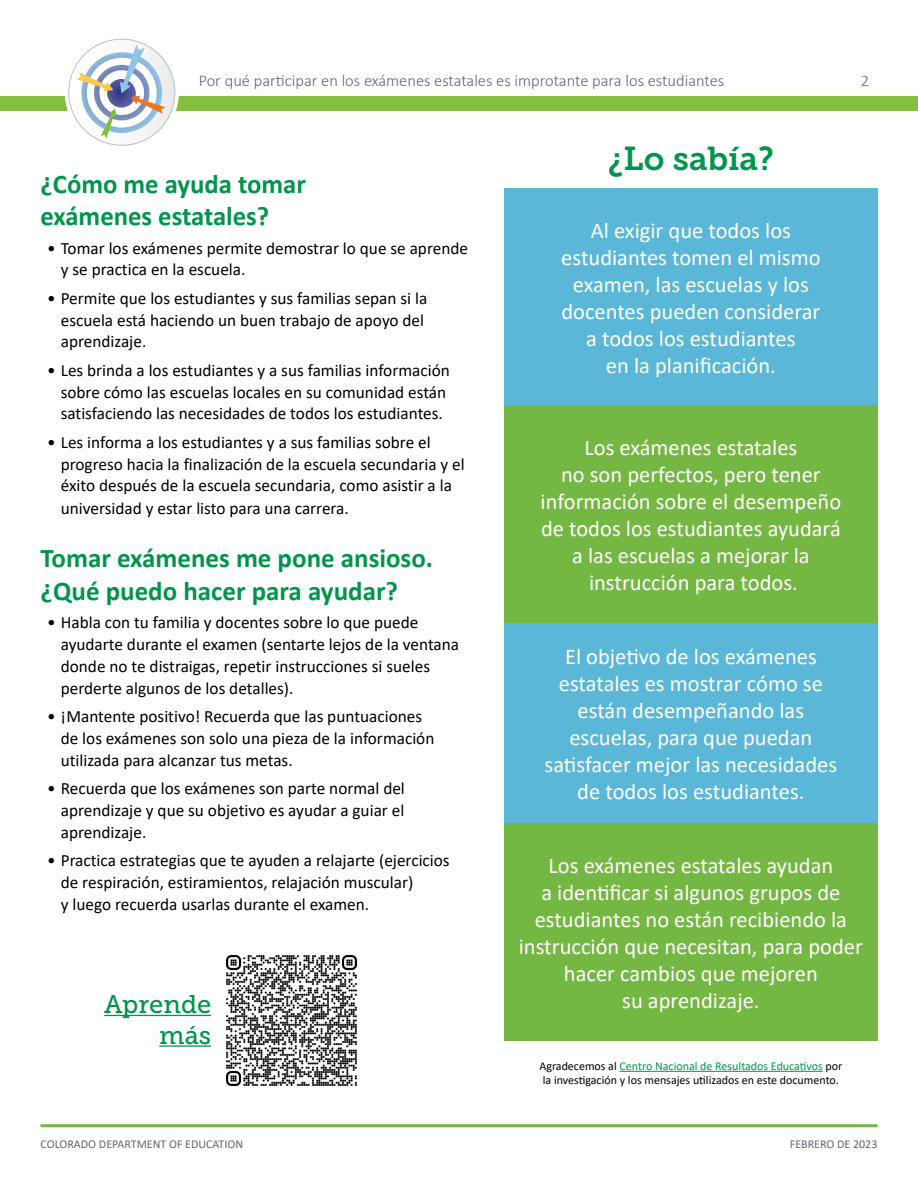
<style>
.page{position:relative;width:918px;height:1188px;background:#fff}
.page>*{position:absolute;margin:0;border:0;box-sizing:border-box;transform-origin:0 0}
.Did_you_know_subhead{font:33px "Museo Slab 700";color:#00954c}
.Subtitle-calibri-2{font:700 27px/32.4px "Calibri";color:#00954c}
.Subtitle{font:25.5px "Museo Slab 500";color:#00954c}
.Did_you_know_white_t{font:22.5px/27px "Calibri";color:#fff;text-align:center}
.Body_bullet_2{font:17.25px/21.8px "Calibri";color:#000}
.t1{font:300 16.5px "Calibri";color:#5d6770}
.t2{font:12px/14.4px "Calibri";color:#000}
.t3{font:12px "Calibri";color:#5d6770}
.s1{color:#00954c}
</style>
<div class="page">
<div style="left:0;top:96px;width:918px;height:15px;background:#86be40"></div>
<svg style="left:65px;top:35px;width:114px;height:114px"></svg>
<svg style="left:69px;top:39px;width:106px;height:106px"></svg>
<svg style="left:76px;top:45px;width:92px;height:93px"></svg>
<hr style="left:40px;top:1124px;width:838px;height:3px;background:#74b743">
<div style="left:504px;top:188px;width:374px;height:218px;background:#5ab7d7"></div>
<div style="left:504px;top:406px;width:374px;height:217px;background:#74b743"></div>
<div style="left:504px;top:623px;width:374px;height:200px;background:#5ab7d7"></div>
<div style="left:504px;top:823px;width:374px;height:218px;background:#74b743"></div>
<hr style="left:104px;top:1015px;width:107px;height:1px;background:#00954c">
<hr style="left:159px;top:1045px;width:52px;height:2px;background:#00954c">
<img style="left:226px;top:955px;width:131px;height:131px">
<hr style="left:620px;top:1071px;width:203px;height:1px;background:#00954c">
<p class="t1" style="left:199px;top:70px;width:527px">Por qué participar en los exámenes estatales es improtante para los estudiantes</p>
<p class="t1" style="left:861px;top:70px;width:10px">2</p>
<p class="Subtitle-calibri-2" style="left:40px;top:167px;width:267px">¿Cómo me ayuda tomar exámenes estatales?</p>
<p class="Body_bullet_2" style="left:61px;top:237px;width:409px;text-indent:-14px">• Tomar los exámenes permite demostrar lo que se aprende y se practica en la escuela.</p>
<p class="Body_bullet_2" style="left:61px;top:287px;width:368px;text-indent:-14px">• Permite que los estudiantes y sus familias sepan si la escuela está haciendo un buen trabajo de apoyo del aprendizaje.</p>
<p class="Body_bullet_2" style="left:47px;top:359px;width:404px;text-align:center">• Les brinda a los estudiantes y a sus familias información sobre cómo las escuelas locales en su comunidad están satisfaciendo las necesidades de todos los estudiantes.</p>
<p class="Body_bullet_2" style="left:61px;top:431px;width:406px;text-indent:-14px">• Les informa a los estudiantes y a sus familias sobre el progreso hacia la finalización de la escuela secundaria y el éxito después de la escuela secundaria, como asistir a la universidad y estar listo para una carrera.</p>
<p class="Subtitle-calibri-2" style="left:40px;top:542px;width:394px">Tomar exámenes me pone ansioso. ¿Qué puedo hacer para ayudar?</p>
<p class="Body_bullet_2" style="left:61px;top:611px;width:400px;text-indent:-14px">• Habla con tu familia y docentes sobre lo que puede ayudarte durante el examen (sentarte lejos de la ventana donde no te distraigas, repetir instrucciones si sueles perderte algunos de los detalles).</p>
<p class="Body_bullet_2" style="left:61px;top:705px;width:375px;text-indent:-14px">• ¡Mantente positivo! Recuerda que las puntuaciones de los exámenes son solo una pieza de la información utilizada para alcanzar tus metas.</p>
<p class="Body_bullet_2" style="left:61px;top:777px;width:346px;text-align:justify;text-indent:-14px">• Recuerda que los exámenes son parte normal del aprendizaje y que su objetivo es ayudar a guiar el aprendizaje.</p>
<p class="Body_bullet_2" style="left:61px;top:849px;width:390px;text-indent:-14px">• Practica estrategias que te ayuden a relajarte (ejercicios de respiración, estiramientos, relajación muscular)<br>y luego recuerda usarlas durante el examen.</p>
<p class="Did_you_know_subhead" style="left:608px;top:140px;width:168px">¿Lo sabía?</p>
<p class="Did_you_know_white_t" style="left:561px;top:216px;width:261px">Al exigir que todos los estudiantes tomen el mismo examen, las escuelas y los docentes pueden considerar a todos los estudiantes<br>en la planificación.</p>
<p class="Did_you_know_white_t" style="left:541px;top:434px;width:302px">Los exámenes estatales<br>no son perfectos, pero tener información sobre el desempeño de todos los estudiantes ayudará a las escuelas a mejorar la instrucción para todos.</p>
<p class="Did_you_know_white_t" style="left:545px;top:643px;width:294px">El objetivo de los exámenes estatales es mostrar cómo se están desempeñando las escuelas, para que puedan satisfacer mejor las necesidades de todos los estudiantes.</p>
<p class="Did_you_know_white_t" style="left:519px;top:851px;width:346px">Los exámenes estatales ayudan<br>a identificar si algunos grupos de estudiantes no están recibiendo la instrucción que necesitan, para poder hacer cambios que mejoren</p>
<p class="Subtitle" style="left:104px;top:990px;width:109px">Aprende</p>
<p class="Did_you_know_white_t" style="left:622px;top:986px;width:139px">su aprendizaje.</p>
<p class="Subtitle" style="left:159px;top:1021px;width:53px">más</p>
<p class="t2" style="left:539px;top:1058px;width:305px">Agradecemos al <span class="s1">Centro Nacional de Resultados Educativos</span> por la investigación y los mensajes utilizados en este documento.</p>
<p class="t3" style="left:40px;top:1135px;width:204px">COLORADO DEPARTMENT OF EDUCATION</p>
<p class="t3" style="left:790px;top:1135px;width:89px">FEBRERO DE 2023</p>
</div>
